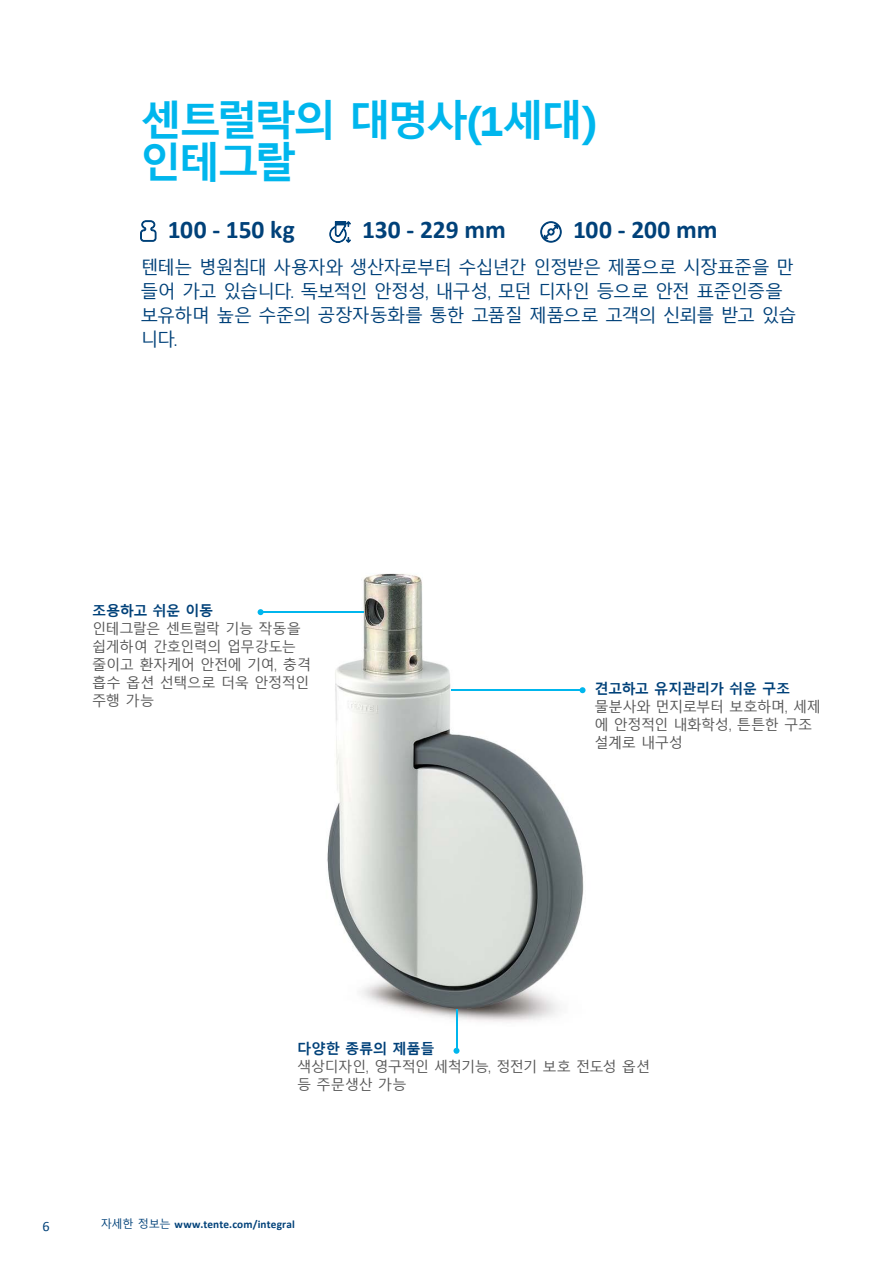
<style>
.page{position:relative;width:893px;height:1263px;background:#fff}
.page>*{position:absolute;margin:0;border:0;box-sizing:border-box;transform-origin:0 0}
.t1{font:700 42px/42px "Malgun Gothic";letter-spacing:-.07em;color:#00b6ed}
.t2{font:700 25.5px "Calibri";letter-spacing:-.005em;color:#004179}
.t3{font:18px/24px "Malgun Gothic";letter-spacing:-.06em;color:#004179}
.t4{font:14.25px/18px "Malgun Gothic";letter-spacing:-.035em;color:#565656}
.t5{font:700 14.25px "Malgun Gothic";letter-spacing:-.03em;color:#004179}
.t6{font:700 14.25px "Malgun Gothic";letter-spacing:-.005em;color:#004179}
.t7{font:14.25px "Calibri";color:#004179}
.t8{font:700 11.25px "Calibri";letter-spacing:.015em;color:#004179}
.s1{font-family:"Malgun Gothic";font-weight:400}
</style>
<div class="page">
<img style="left:327px;top:573px;width:259px;height:480px">
<svg style="left:140px;top:220px;width:16px;height:22px"></svg>
<svg style="left:330px;top:221px;width:21px;height:22px"></svg>
<svg style="left:540px;top:221px;width:22px;height:22px"></svg>
<hr style="left:456px;top:1009px;width:1px;height:42px;background:#00b6ed">
<svg style="left:453px;top:1048px;width:6px;height:6px"></svg>
<hr style="left:451px;top:689px;width:131px;height:2px;background:#00b6ed">
<svg style="left:579px;top:687px;width:6px;height:6px"></svg>
<hr style="left:261px;top:611px;width:103px;height:2px;background:#00b6ed">
<svg style="left:258px;top:609px;width:6px;height:6px"></svg>
<h1 class="t1" style="left:140px;top:99px;width:458px">센트럴락의 대명사(1세대) 인테그랄</h1>
<h2 class="t2" style="left:168px;top:214px;width:129px">100 - 150 kg</h2>
<h2 class="t2" style="left:362px;top:214px;width:145px">130 - 229 mm</h2>
<h2 class="t2" style="left:573px;top:214px;width:146px">100 - 200 mm</h2>
<p class="t3" style="left:141px;top:256px;width:657px">텐테는 병원침대 사용자와 생산자로부터 수십년간 인정받은 제품으로 시장표준을 만 들어 가고 있습니다. 독보적인 안정성, 내구성, 모던 디자인 등으로 안전 표준인증을 보유하며 높은 수준의 공장자동화를 통한 고품질 제품으로 고객의 신뢰를 받고 있습 니다.</p>
<p class="t5" style="left:92px;top:602px;width:123px">조용하고 쉬운 이동</p>
<p class="t4" style="left:92px;top:620px;width:221px">인테그랄은 센트럴락 기능 작동을 쉽게하여 간호인력의 업무강도는 줄이고 환자케어 안전에 기여, 충격 흡수 옵션 선택으로 더욱 안정적인 주행 가능</p>
<p class="t5" style="left:594px;top:680px;width:197px">견고하고 유지관리가 쉬운 구조</p>
<p class="t4" style="left:594px;top:698px;width:228px">물분사와 먼지로부터 보호하며, 세제 에 안정적인 내화학성, 튼튼한 구조 설계로 내구성</p>
<p class="t6" style="left:297px;top:1040px;width:139px">다양한 종류의 제품들</p>
<p class="t4" style="left:297px;top:1058px;width:355px">색상디자인, 영구적인 세척기능, 정전기 보호 전도성 옵션 등 주문생산 가능</p>
<p class="t7" style="left:43px;top:1217px;width:9px">6</p>
<p class="t8" style="left:101px;top:1217px;width:195px"><span class="s1">자세한 정보는</span> www.tente.com/integral</p>
</div>
